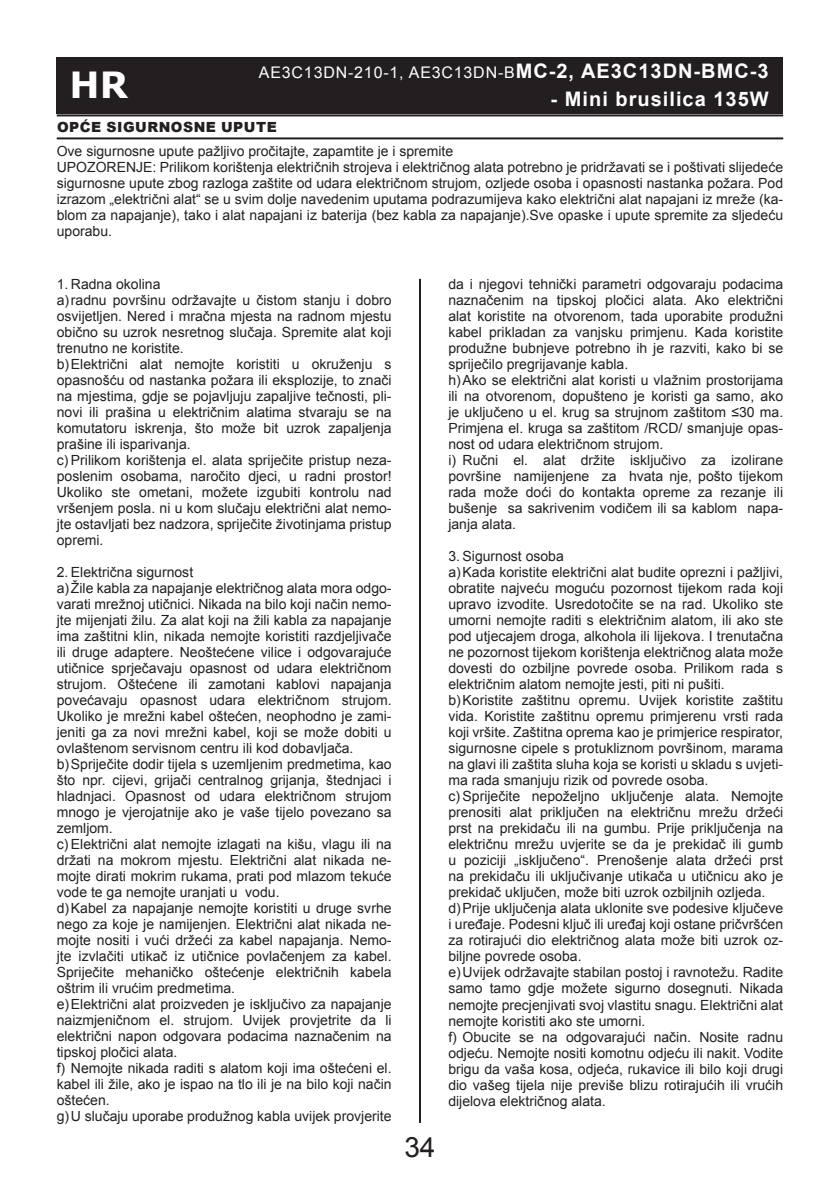
<style>
.page{position:relative;width:840px;height:1191px;background:#fff}
.page>*{position:absolute;margin:0;border:0;box-sizing:border-box;transform-origin:0 0}
.t1{font:700 36px "Verdana";color:#fff}
.t2{font:28px "Arial";color:#231f20}
.t3{font:700 20px "Arial";letter-spacing:.05em;color:#fff}
.t4{font:16px "Arial";letter-spacing:.05em;color:#fff}
.t5{font:14px/16px "Arial";color:#231f20}
.t6{font:900 14px "Arial";letter-spacing:.035em;color:#231f20}
.s1{font-weight:700;font-size:20px}
</style>
<div class="page">
<div style="left:57px;top:57px;width:725px;height:56px;background:#231f20"></div>
<svg style="left:253px;top:113px;width:520px;height:4px"></svg>
<hr style="left:419px;top:279px;width:2px;height:844px;background:#231f20">
<hr style="left:57px;top:114px;width:725px;height:2px;background:#231f20">
<hr style="left:57px;top:137px;width:725px;height:2px;background:#231f20">
<h1 class="t1" style="left:69px;top:59px;width:60px">HR</h1>
<p class="t4" style="left:259px;top:62px;width:511px">AE3C13DN-210-1, AE3C13DN-B<span class="s1">MC-2, AE3C13DN-BMC-3</span></p>
<h3 class="t3" style="left:550px;top:85px;width:219px">- Mini brusilica 135W</h3>
<p class="t6" style="left:57px;top:117px;width:221px">OPĆE SIGURNOSNE UPUTE</p>
<p class="t5" style="left:57px;top:143px;width:727px">Ove sigurnosne upute pažljivo pročitajte, zapamtite je i spremite<br>UPOZORENJE: Prilikom korištenja električnih strojeva i električnog alata potrebno je pridržavati se i poštivati slijedeće sigurnosne upute zbog razloga zaštite od udara električnom strujom, ozljede osoba i opasnosti nastanka požara. Pod izrazom „električni alat“ se u svim dolje navedenim uputama podrazumijeva kako električni alat napajani iz mreže (ka&shy;blom za napajanje), tako i alat napajani iz baterija (bez kabla za napajanje).Sve opaske i upute spremite za sljedeću uporabu.</p>
<p class="t5" style="left:57px;top:276px;width:336px">1. Radna okolina<br>a)radnu površinu održavajte u čistom stanju i dobro osvijetljen. Nered i mračna mjesta na radnom mjestu obično su uzrok nesretnog slučaja. Spremite alat koji trenutno ne koristite.<br>b)Električni alat nemojte koristiti u okruženju s opasnošću od nastanka požara ili eksplozije, to znači na mjestima, gdje se pojavljuju zapaljive tečnosti, pli&shy;novi ili prašina u električnim alatima stvaraju se na komutatoru iskrenja, što može bit uzrok zapaljenja prašine ili isparivanja.<br>c) Prilikom korištenja el. alata spriječite pristup neza&shy;poslenim osobama, naročito djeci, u radni prostor!<br>Ukoliko ste ometani, možete izgubiti kontrolu nad vršenjem posla. ni u kom slučaju električni alat nemo&shy;jte ostavljati bez nadzora, spriječite životinjama pristup opremi.</p>
<p class="t5" style="left:57px;top:564px;width:336px">2. Električna sigurnost<br>a)Žile kabla za napajanje električnog alata mora odgo&shy;varati mrežnoj utičnici. Nikada na bilo koji način nemo&shy;jte mijenjati žilu. Za alat koji na žili kabla za napajanje ima zaštitni klin, nikada nemojte koristiti razdjeljivače ili druge adaptere. Neoštećene vilice i odgovarajuće utičnice sprječavaju opasnost od udara električnom strujom. Oštećene ili zamotani kablovi napajanja povećavaju opasnost udara električnom strujom.<br>Ukoliko je mrežni kabel oštećen, neophodno je zami&shy;jeniti ga za novi mrežni kabel, koji se može dobiti u ovlaštenom servisnom centru ili kod dobavljača. b)Spriječite dodir tijela s uzemljenim predmetima, kao što npr. cijevi, grijači centralnog grijanja, štednjaci i hladnjaci. Opasnost od udara električnom strujom mnogo je vjerojatnije ako je vaše tijelo povezano sa zemljom.<br>c) Električni alat nemojte izlagati na kišu, vlagu ili na držati na mokrom mjestu. Električni alat nikada ne&shy;mojte dirati mokrim rukama, prati pod mlazom tekuće vode te ga nemojte uranjati u vodu.<br>d)Kabel za napajanje nemojte koristiti u druge svrhe nego za koje je namijenjen. Električni alat nikada ne&shy;mojte nositi i vući držeći za kabel napajanja. Nemo&shy;jte izvlačiti utikač iz utičnice povlačenjem za kabel.<br>Spriječite mehaničko oštećenje električnih kabela oštrim ili vrućim predmetima.<br>e)Električni alat proizveden je isključivo za napajanje naizmjeničnom el. strujom. Uvijek provjetrite da li električni napon odgovara podacima naznačenim na tipskoj pločici alata.<br>f) Nemojte nikada raditi s alatom koji ima oštećeni el. kabel ili žile, ako je ispao na tlo ili je na bilo koji način oštećen.<br>g)U slučaju uporabe produžnog kabla uvijek provjerite</p>
<h2 class="t2" style="left:404px;top:1127px;width:33px">34</h2>
<p class="t5" style="left:448px;top:276px;width:336px">da i njegovi tehnički parametri odgovaraju podacima naznačenim na tipskoj pločici alata. Ako električni alat koristite na otvorenom, tada uporabite produžni kabel prikladan za vanjsku primjenu. Kada koristite produžne bubnjeve potrebno ih je razviti, kako bi se spriječilo pregrijavanje kabla.<br>h)Ako se električni alat koristi u vlažnim prostorijama ili na otvorenom, dopušteno je koristi ga samo, ako je uključeno u el. krug sa strujnom zaštitom ≤30 ma.<br>Primjena el. kruga sa zaštitom /RCD/ smanjuje opas&shy;nost od udara električnom strujom.<br>i) Ručni el. alat držite isključivo za izolirane površine namijenjene za hvata nje, pošto tijekom rada može doći do kontakta opreme za rezanje ili bušenje sa sakrivenim vodičem ili sa kablom napa&shy;janja alata.</p>
<p class="t5" style="left:448px;top:548px;width:336px">3. Sigurnost osoba<br>a)Kada koristite električni alat budite oprezni i pažljivi, obratite najveću moguću pozornost tijekom rada koji upravo izvodite. Usredotočite se na rad. Ukoliko ste umorni nemojte raditi s električnim alatom, ili ako ste pod utjecajem droga, alkohola ili lijekova. I trenutačna ne pozornost tijekom korištenja električnog alata može dovesti do ozbiljne povrede osoba. Prilikom rada s električnim alatom nemojte jesti, piti ni pušiti. b)Koristite zaštitnu opremu. Uvijek koristite zaštitu vida. Koristite zaštitnu opremu primjerenu vrsti rada koji vršite. Zaštitna oprema kao je primjerice respirator, sigurnosne cipele s protukliznom površinom, marama na glavi ili zaštita sluha koja se koristi u skladu s uvjeti&shy;ma rada smanjuju rizik od povrede osoba.<br>c) Spriječite nepoželjno uključenje alata. Nemojte prenositi alat priključen na električnu mrežu držeći prst na prekidaču ili na gumbu. Prije priključenja na električnu mrežu uvjerite se da je prekidač ili gumb u poziciji „isključeno“. Prenošenje alata držeći prst na prekidaču ili uključivanje utikača u utičnicu ako je prekidač uključen, može biti uzrok ozbiljnih ozljeda. d)Prije uključenja alata uklonite sve podesive ključeve i uređaje. Podesni ključ ili uređaj koji ostane pričvršćen za rotirajući dio električnog alata može biti uzrok oz&shy;biljne povrede osoba.<br>e)Uvijek održavajte stabilan postoj i ravnotežu. Radite samo tamo gdje možete sigurno dosegnuti. Nikada nemojte precjenjivati svoj vlastitu snagu. Električni alat nemojte koristiti ako ste umorni.<br>f) Obucite se na odgovarajući način. Nosite radnu odjeću. Nemojte nositi komotnu odjeću ili nakit. Vodite brigu da vaša kosa, odjeća, rukavice ili bilo koji drugi dio vašeg tijela nije previše blizu rotirajućih ili vrućih dijelova električnog alata.</p>
</div>
